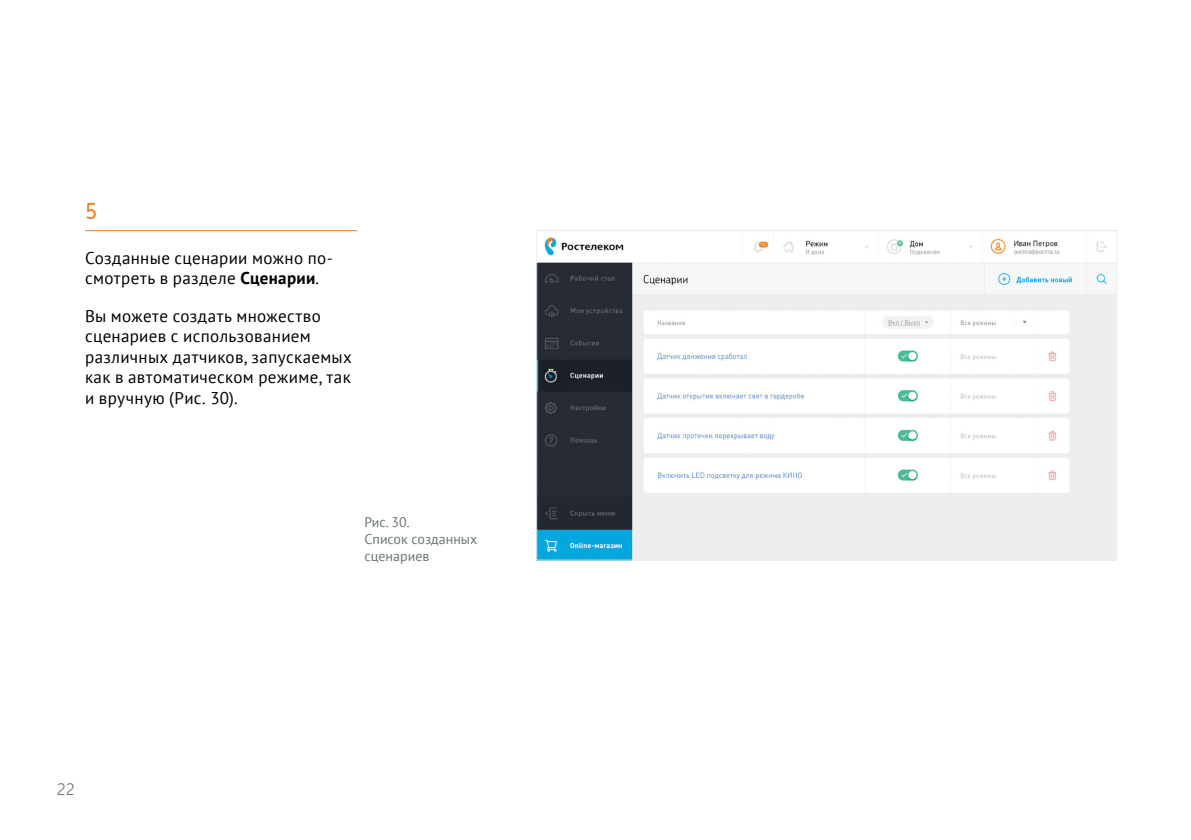
<style>
.page{position:relative;width:1191px;height:840px;background:#fff}
.page>*{position:absolute;margin:0;border:0;box-sizing:border-box;transform-origin:0 0}
.t1{font:500 22px "Chevin Pro";color:#f47b20}
.t2{font:17px/20.4px "PT Sans";letter-spacing:.02em;color:#000}
.t3{font:300 16px "Chevin Pro";color:#6b7577}
.t4{font:14px/16.8px "PT Sans";color:#6b7577}
.s1{font-weight:700}
</style>
<div class="page">
<hr style="left:1190px;top:0;width:1px;height:839px;background:#f47b20">
<img style="left:538px;top:237px;width:577px;height:321px">
<hr style="left:85px;top:230px;width:272px;height:1px;background:#f47b20">
<p class="t1" style="left:85px;top:196px;width:14px">5</p>
<p class="t2" style="left:85px;top:247px;width:249px">Созданные сценарии можно по&shy;смотреть в разделе <span class="s1">Сценарии</span>.</p>
<p class="t2" style="left:85px;top:305px;width:268px">Вы можете создать множество сценариев с использованием различных датчиков, запускаемых как в автоматическом режиме, так и вручную (Рис. 30).</p>
<p class="t4" style="left:364px;top:513px;width:114px">Рис. 30.<br>Список созданных сценариев</p>
<p class="t3" style="left:57px;top:777px;width:19px">22</p>
</div>
